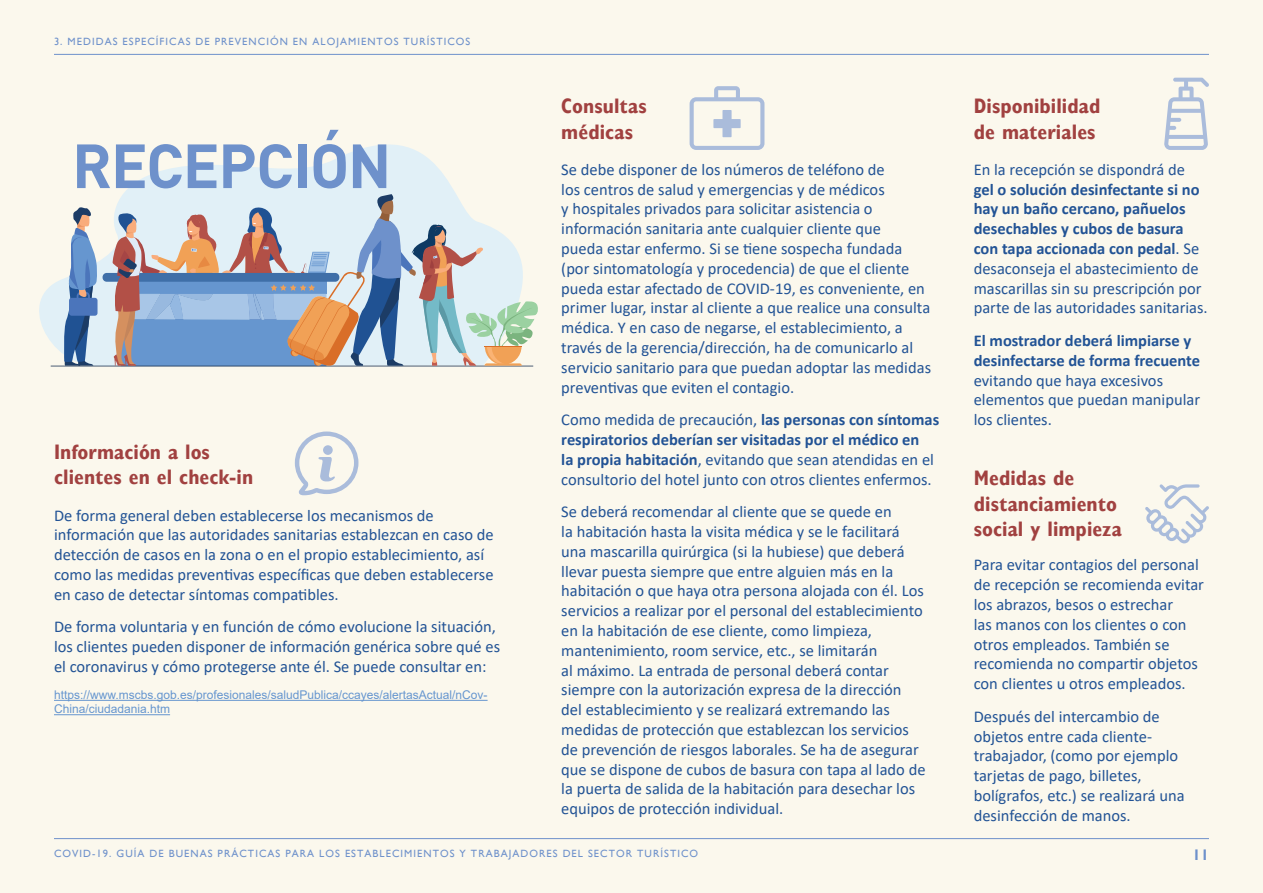
<style>
.page{position:relative;width:1263px;height:893px;background:#fbf8ed}
.page>*{position:absolute;margin:0;border:0;box-sizing:border-box;transform-origin:0 0}
.t1{font:700 21px/25.2px "Gill Sans Condensed";letter-spacing:.005em;color:#a14140}
.t2{font:16.5px/19.8px "Calibri";color:#225395}
.t3{font:700 15px "Gill Sans";color:#6e91cb}
.t4{font:12px/14.4px "Arial";color:#6696cf}
.t5{font:10.5px "Gill Sans";letter-spacing:.1em;color:#6e91cb}
.s1{font-weight:700}
</style>
<div class="page">
<hr style="left:54px;top:838px;width:1155px;height:1px;background:#6e91cb">
<hr style="left:54px;top:54px;width:1155px;height:1px;background:#6e91cb">
<svg style="left:39px;top:129px;width:417px;height:237px"></svg>
<div style="left:103px;top:273px;width:236px;height:9px;background:#3f6fa8;border-radius:4px"></div>
<svg style="left:63px;top:207px;width:35px;height:159px"></svg>
<hr style="left:51px;top:366px;width:482px;height:1px;background:#1b3353">
<svg style="left:112px;top:194px;width:426px;height:173px;background:#b6bdc7"></svg>
<svg style="left:77px;top:144px;width:33px;height:44px"></svg>
<svg style="left:116px;top:144px;width:66px;height:44px"></svg>
<svg style="left:188px;top:144px;width:28px;height:44px"></svg>
<svg style="left:223px;top:144px;width:69px;height:44px"></svg>
<div style="left:298px;top:144px;width:8px;height:44px;background:#6e91cb"></div>
<svg style="left:314px;top:130px;width:32px;height:58px"></svg>
<svg style="left:353px;top:144px;width:33px;height:44px"></svg>
<hr style="left:54px;top:700px;width:434px;height:1px;background:#6696cf">
<hr style="left:54px;top:714px;width:116px;height:1px;background:#6696cf">
<svg style="left:295px;top:431px;width:63px;height:64px"></svg>
<svg style="left:689px;top:86px;width:75px;height:64px"></svg>
<svg style="left:1164px;top:78px;width:45px;height:72px"></svg>
<svg style="left:1145px;top:484px;width:64px;height:59px"></svg>
<p class="t5" style="left:54px;top:35px;width:418px">3. MEDIDAS ESPECÍFICAS DE PREVENCIÓN EN ALOJAMIENTOS TURÍSTICOS</p>
<p class="t1" style="left:54px;top:439px;width:157px">Información a los</p>
<p class="t1" style="left:54px;top:464px;width:201px">clientes en el check-in</p>
<p class="t2" style="left:54px;top:505px;width:441px">De forma general deben establecerse los mecanismos de información que las autoridades sanitarias establezcan en caso de detección de casos en la zona o en el propio establecimiento, así como las medidas preventivas específicas que deben establecerse en caso de detectar síntomas compatibles.</p>
<p class="t2" style="left:54px;top:616px;width:448px">De forma voluntaria y en función de cómo evolucione la situación, los clientes pueden disponer de información genérica sobre qué es el coronavirus y cómo protegerse ante él. Se puede consultar en:</p>
<p class="t4" style="left:54px;top:688px;width:435px">https://www.mscbs.gob.es/profesionales/saludPublica/ccayes/alertasActual/nCov-<br>China/ciudadania.htm</p>
<p class="t1" style="left:561px;top:94px;width:87px">Consultas</p>
<p class="t1" style="left:561px;top:119px;width:73px">médicas</p>
<p class="t2" style="left:561px;top:159px;width:371px">Se debe disponer de los números de teléfono de<br>los centros de salud y emergencias y de médicos<br>y hospitales privados para solicitar asistencia o información sanitaria ante cualquier cliente que<br>pueda estar enfermo. Si se tiene sospecha fundada (por sintomatología y procedencia) de que el cliente pueda estar afectado de COVID-19, es conveniente, en primer lugar, instar al cliente a que realice una consulta médica. Y en caso de negarse, el establecimiento, a través de la gerencia/dirección, ha de comunicarlo al servicio sanitario para que puedan adoptar las medidas preventivas que eviten el contagio.</p>
<p class="t2" style="left:561px;top:409px;width:379px">Como medida de precaución, <span class="s1">las personas con síntomas respiratorios deberían ser visitadas por el médico en<br>la propia habitación</span>, evitando que sean atendidas en el consultorio del hotel junto con otros clientes enfermos.</p>
<p class="t2" style="left:561px;top:501px;width:366px">Se deberá recomendar al cliente que se quede en<br>la habitación hasta la visita médica y se le facilitará una mascarilla quirúrgica (si la hubiese) que deberá llevar puesta siempre que entre alguien más en la habitación o que haya otra persona alojada con él. Los servicios a realizar por el personal del establecimiento en la habitación de ese cliente, como limpieza, mantenimiento, room service, etc., se limitarán<br>al máximo. La entrada de personal deberá contar siempre con la autorización expresa de la dirección del establecimiento y se realizará extremando las medidas de protección que establezcan los servicios de prevención de riesgos laborales. Se ha de asegurar que se dispone de cubos de basura con tapa al lado de la puerta de salida de la habitación para desechar los equipos de protección individual.</p>
<p class="t1" style="left:974px;top:94px;width:128px">Disponibilidad</p>
<p class="t1" style="left:974px;top:119px;width:123px">de materiales</p>
<p class="t2" style="left:974px;top:159px;width:236px">En la recepción se dispondrá de <span class="s1">gel o solución desinfectante si no hay un baño cercano, pañuelos desechables y cubos de basura con tapa accionada con pedal</span>. Se desaconseja el abastecimiento de mascarillas sin su prescripción por parte de las autoridades sanitarias.</p>
<p class="t2" style="left:974px;top:330px;width:228px"><span class="s1">El mostrador deberá limpiarse y desinfectarse de forma frecuente </span>evitando que haya excesivos elementos que puedan manipular los clientes.</p>
<p class="t1" style="left:974px;top:466px;width:145px">Medidas de distanciamiento</p>
<p class="t1" style="left:974px;top:516px;width:150px">social y limpieza</p>
<p class="t2" style="left:974px;top:555px;width:232px">Para evitar contagios del personal de recepción se recomienda evitar los abrazos, besos o estrechar<br>las manos con los clientes o con otros empleados. También se recomienda no compartir objetos con clientes u otros empleados.</p>
<p class="t2" style="left:974px;top:706px;width:212px">Después del intercambio de objetos entre cada cliente&shy;trabajador, (como por ejemplo tarjetas de pago, billetes, bolígrafos, etc.) se realizará una desinfección de manos.</p>
<p class="t5" style="left:54px;top:847px;width:646px">COVID-19. GUÍA DE BUENAS PRÁCTICAS PARA LOS ESTABLECIMIENTOS Y TRABAJADORES DEL SECTOR TURÍSTICO</p>
<p class="t3" style="left:1192px;top:846px;width:18px">11</p>
</div>
